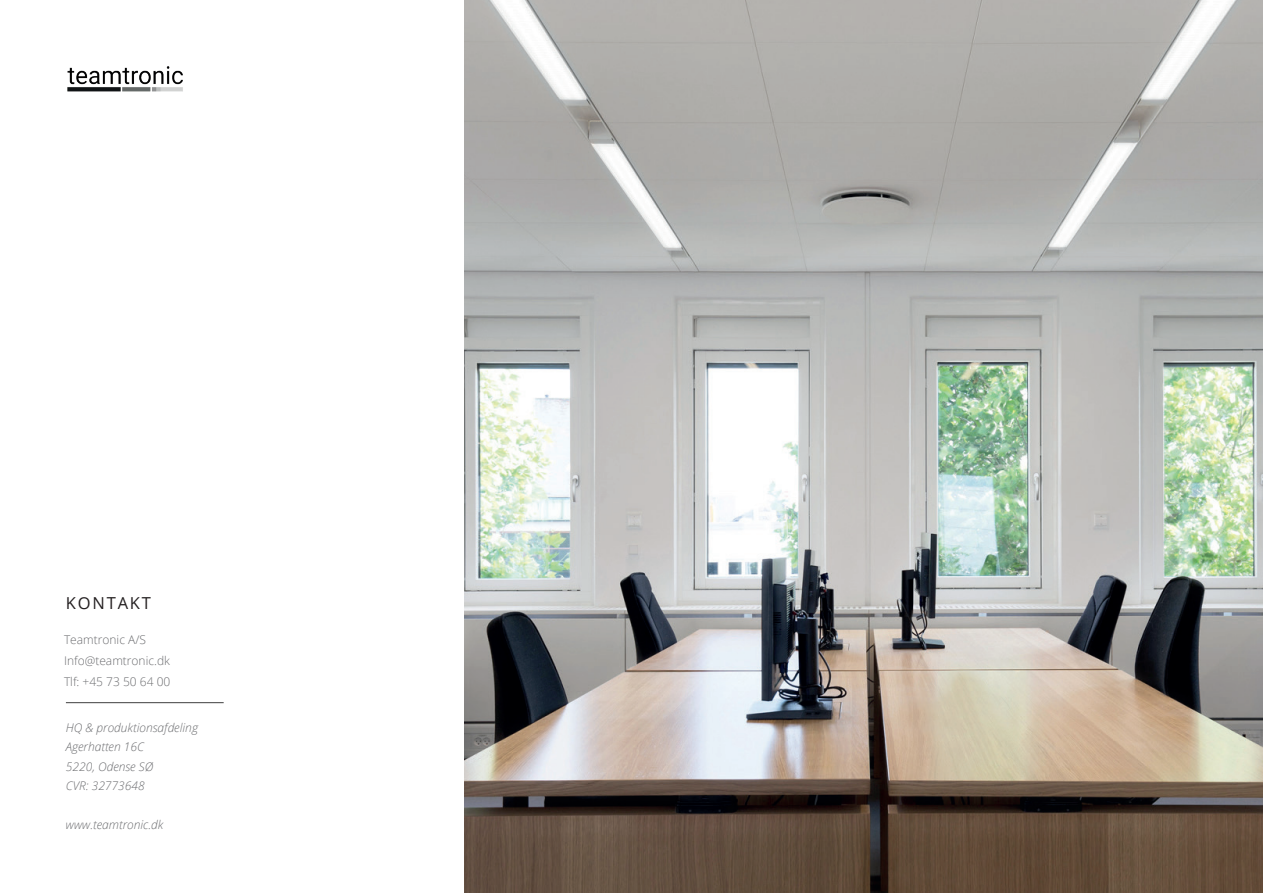
<style>
.page{position:relative;width:1263px;height:893px;background:#fff}
.page>*{position:absolute;margin:0;border:0;box-sizing:border-box;transform-origin:0 0}
.t1{font:16.5px "Open Sans";letter-spacing:.11em;color:#231f20}
.t2{font:italic 300 12px/19.5px "Open Sans";color:#6c6d70}
.t3{font:300 12px/21px "Open Sans";color:#6c6d70}
</style>
<div class="page">
<img style="left:464px;top:0;width:799px;height:893px">
<img style="left:67px;top:66px;width:116px;height:26px">
<hr style="left:66px;top:702px;width:158px;height:1px;background:#3e3e3f">
<h1 class="t1" style="left:66px;top:591px;width:87px">KONTAKT</h1>
<p class="t3" style="left:64px;top:628px;width:108px">Teamtronic A/S<br>Info@teamtronic.dk<br>Tlf: +45 73 50 64 00</p>
<p class="t2" style="left:66px;top:717px;width:134px">HQ &amp; produktionsafdeling<br>Agerhatten 16C<br>5220, Odense SØ<br>CVR: 32773648</p>
<p class="t2" style="left:66px;top:815px;width:99px">www.teamtronic.dk</p>
</div>
